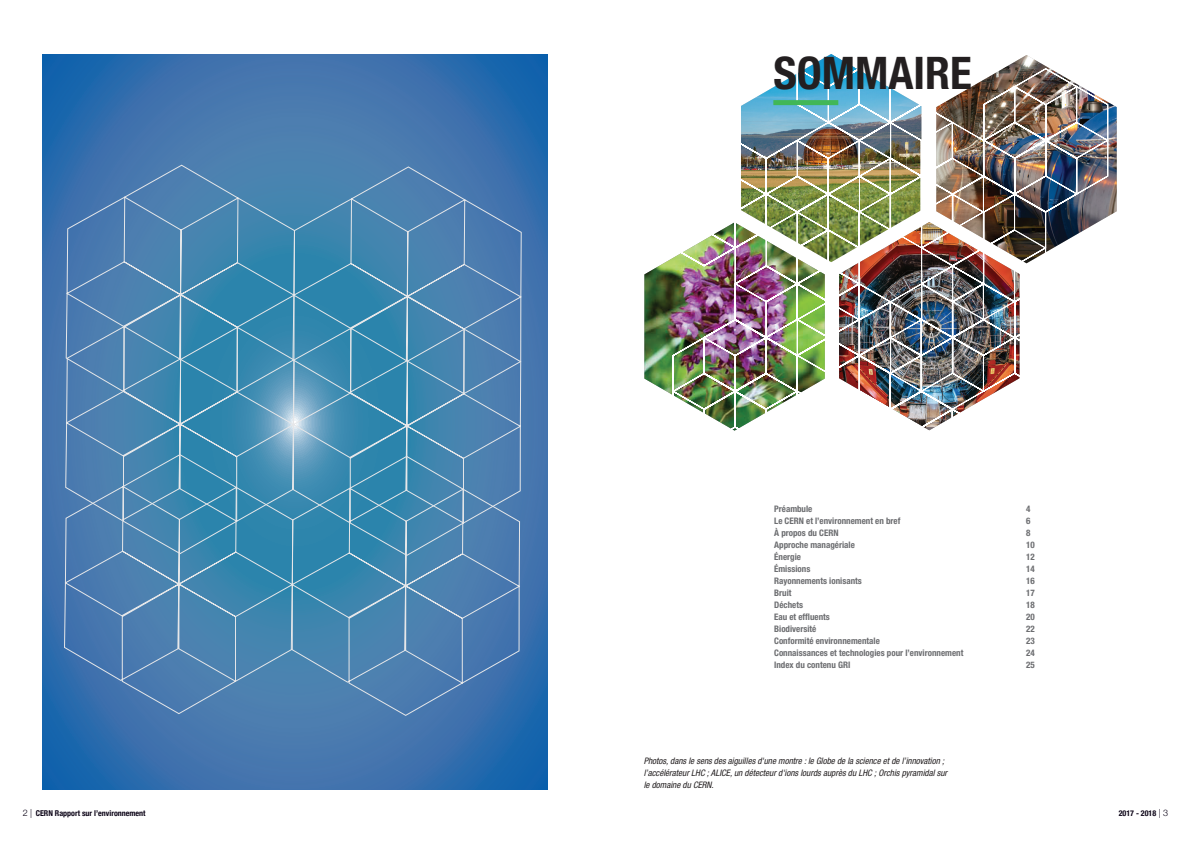
<style>
.page{position:relative;width:1191px;height:842px;background:#fff}
.page>*{position:absolute;margin:0;border:0;box-sizing:border-box;transform-origin:0 0}
.t1{font:700 condensed 45px "Helvetica Neue";color:#231f20}
.t2{font:700 condensed 9px "Helvetica Neue";color:#6c6d70}
.t3{font:italic condensed 9px/12px "Helvetica Neue";color:#231f20}
.t4{font:700 condensed 8px "Helvetica Neue";color:#0a0215}
.s1{font-weight:300;font-stretch:normal;font-size:9px}
</style>
<div class="page">
<svg style="left:42px;top:55px;width:505px;height:734px"></svg>
<svg style="left:65px;top:294px;width:227px;height:160px"></svg>
<svg style="left:292px;top:424px;width:229px;height:132px"></svg>
<svg style="left:66px;top:165px;width:229px;height:259px"></svg>
<svg style="left:293px;top:167px;width:228px;height:259px"></svg>
<svg style="left:64px;top:454px;width:229px;height:260px"></svg>
<svg style="left:291px;top:456px;width:229px;height:260px"></svg>
<img style="left:644px;top:54px;width:472px;height:377px">
<div style="left:773px;top:100px;width:65px;height:5px;background:#41b757"></div>
<h1 class="t1" style="left:773px;top:46px;width:200px">SOMMAIRE</h1>
<p class="t2" style="left:774px;top:503px;width:40px">Préambule</p>
<p class="t2" style="left:1026px;top:503px;width:6px">4</p>
<p class="t2" style="left:774px;top:515px;width:128px">Le CERN et l’environnement en bref</p>
<p class="t2" style="left:1026px;top:515px;width:6px">6</p>
<p class="t2" style="left:774px;top:527px;width:66px">À propos du CERN</p>
<p class="t2" style="left:1026px;top:527px;width:6px">8</p>
<p class="t2" style="left:774px;top:539px;width:82px">Approche managériale</p>
<p class="t2" style="left:1026px;top:539px;width:10px">10</p>
<p class="t2" style="left:774px;top:551px;width:28px">Énergie</p>
<p class="t2" style="left:1026px;top:551px;width:10px">12</p>
<p class="t2" style="left:774px;top:563px;width:38px">Émissions</p>
<p class="t2" style="left:1026px;top:563px;width:10px">14</p>
<p class="t2" style="left:774px;top:575px;width:89px">Rayonnements ionisants</p>
<p class="t2" style="left:1026px;top:575px;width:10px">16</p>
<p class="t2" style="left:774px;top:587px;width:19px">Bruit</p>
<p class="t2" style="left:1026px;top:587px;width:10px">17</p>
<p class="t2" style="left:774px;top:599px;width:30px">Déchets</p>
<p class="t2" style="left:1026px;top:599px;width:10px">18</p>
<p class="t2" style="left:774px;top:611px;width:57px">Eau et effluents</p>
<p class="t2" style="left:1026px;top:611px;width:10px">20</p>
<p class="t2" style="left:774px;top:623px;width:44px">Biodiversité</p>
<p class="t2" style="left:1026px;top:623px;width:10px">22</p>
<p class="t2" style="left:774px;top:635px;width:107px">Conformité environnementale</p>
<p class="t2" style="left:1026px;top:635px;width:10px">23</p>
<p class="t2" style="left:774px;top:647px;width:191px">Connaissances et technologies pour l’environnement</p>
<p class="t2" style="left:1026px;top:647px;width:10px">24</p>
<p class="t2" style="left:774px;top:659px;width:78px">Index du contenu GRI</p>
<p class="t2" style="left:1026px;top:659px;width:10px">25</p>
<p class="t3" style="left:643px;top:755px;width:305px">Photos, dans le sens des aiguilles d'une montre : le Globe de la science et de l’innovation ; l’accélérateur LHC ; ALICE, un détecteur d'ions lourds auprès du LHC ; Orchis pyramidal sur le domaine du CERN.</p>
<p class="t4" style="left:23px;top:807px;width:124px"><span class="s1">2 |</span> CERN Rapport sur l’environnement</p>
<p class="t4" style="left:1118px;top:806px;width:51px">2017 - 2018 <span class="s1">| 3</span></p>
</div>
